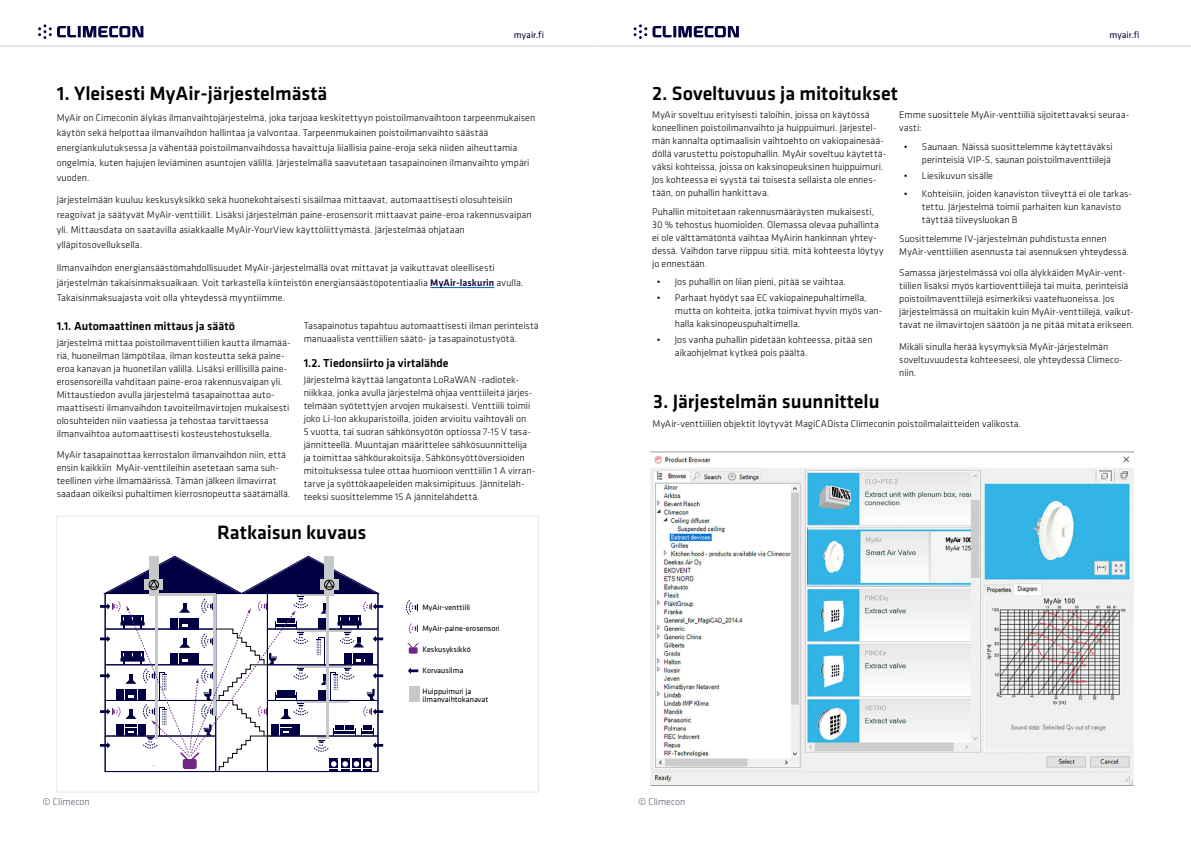
<style>
.page{position:relative;width:1191px;height:842px;background:#fff}
.page>*{position:absolute;margin:0;border:0;box-sizing:border-box;transform-origin:0 0}
.t1{font:500 20px "Klavika";color:#000}
.t2{font:500 12px "Klavika";letter-spacing:-.005em;color:#000}
.t3{font:300 10px/13px "Klavika";color:#000}
.t4{font:300 10px "Klavika";color:#525d6a}
.t5{font:9.5px "Klavika";letter-spacing:.015em;color:#00003c}
.t6{font:8px/8px "Klavika";color:#000}
.s1{font-weight:500;color:#0c053f}
</style>
<div class="page">
<hr style="left:0;top:46px;width:595px;height:1px;background:#c4ced4">
<hr style="left:595px;top:46px;width:596px;height:1px;background:#c4ced4">
<hr style="left:430px;top:287px;width:64px;height:1px;background:#0563c1">
<img style="left:651px;top:452px;width:483px;height:333px">
<svg style="left:38px;top:24px;width:105px;height:15px"></svg>
<svg style="left:633px;top:24px;width:106px;height:15px"></svg>
<svg style="left:406px;top:600px;width:12px;height:15px"></svg>
<svg style="left:408px;top:623px;width:10px;height:11px"></svg>
<div style="left:409px;top:687px;width:11px;height:15px;background:#c7c8ca"></div>
<svg style="left:408px;top:668px;width:10px;height:6px"></svg>
<svg style="left:100px;top:555px;width:283px;height:217px"></svg>
<svg style="left:407px;top:642px;width:12px;height:12px"></svg>
<div style="left:57px;top:516px;width:482px;height:276px;border:1px solid #e6e7e8"></div>
<p class="t5" style="left:514px;top:29px;width:32px">myair.fi</p>
<p class="t5" style="left:1109px;top:29px;width:32px">myair.fi</p>
<h1 class="t1" style="left:57px;top:83px;width:272px">1. Yleisesti MyAir-järjestelmästä</h1>
<p class="t3" style="left:57px;top:110px;width:480px;line-height:15px">MyAir on Cimeconin älykäs ilmanvaihtojärjestelmä, joka tarjoaa keskitettyyn poistoilmanvaihtoon tarpeenmukaisen käytön sekä helpottaa ilmanvaihdon hallintaa ja valvontaa. Tarpeenmukainen poistoilmanvaihto säästää energiankulutuksessa ja vähentää poistoilmanvaihdossa havaittuja liiallisia paine-eroja sekä niiden aiheuttamia ongelmia, kuten hajujen leviäminen asuntojen välillä. Järjestelmällä saavutetaan tasapainoinen ilmanvaihto ympäri vuoden.</p>
<p class="t3" style="left:57px;top:193px;width:476px;line-height:15px">Järjestelmään kuuluu keskusyksikkö sekä huonekohtaisesti sisäilmaa mittaavat, automaattisesti olosuhteisiin reagoivat ja säätyvät MyAir-venttiilit. Lisäksi järjestelmän paine-erosensorit mittaavat paine-eroa rakennusvaipan yli. Mittausdata on saatavilla asiakkaalle MyAir-YourView käyttöliittymästä. Järjestelmää ohjataan ylläpitosovelluksella.</p>
<p class="t3" style="left:57px;top:261px;width:468px;line-height:15px">Ilmanvaihdon energiansäästömahdollisuudet MyAir-järjestelmällä ovat mittavat ja vaikuttavat oleellisesti järjestelmän takaisinmaksuaikaan. Voit tarkastella kiinteistön energiansäästöpotentiaalia <span class="s1">MyAir-laskurin</span> avulla.<br>Takaisinmaksuajasta voit olla yhteydessä myyntiimme.</p>
<p class="t2" style="left:57px;top:320px;width:180px">1.1. Automaattinen mittaus ja säätö</p>
<p class="t3" style="left:57px;top:336px;width:235px">Järjestelmä mittaa poistoilmaventtiilien kautta ilmamää&shy;riä, huoneilman lämpötilaa, ilman kosteutta sekä paine&shy;eroa kanavan ja huonetilan välillä. Lisäksi erillisillä paine&shy;erosensoreilla vahditaan paine-eroa rakennusvaipan yli.<br>Mittaustiedon avulla järjestelmä tasapainottaa auto&shy;maattisesti ilmanvaihdon tavoiteilmavirtojen mukaisesti olosuhteiden niin vaatiessa ja tehostaa tarvittaessa ilmanvaihtoa automaattisesti kosteustehostuksella.</p>
<p class="t3" style="left:57px;top:449px;width:235px">MyAir tasapainottaa kerrostalon ilmanvaihdon niin, että ensin kaikkiin MyAir-venttileihin asetetaan sama suh&shy;teellinen virhe ilmamäärissä. Tämän jälkeen ilmavirrat saadaan oikeiksi puhaltimen kierrosnopeutta säätämällä.</p>
<p class="t3" style="left:304px;top:319px;width:236px">Tasapainotus tapahtuu automaattisesti ilman perinteistä manuaalista venttiilien säätö- ja tasapainotustyötä.</p>
<p class="t2" style="left:304px;top:356px;width:146px">1.2. Tiedonsiirto ja virtalähde</p>
<p class="t3" style="left:304px;top:373px;width:233px">Järjestelmä käyttää langatonta LoRaWAN -radiotek&shy;niikkaa, jonka avulla järjestelmä ohjaa venttiileitä järjes&shy;telmään syötettyjen arvojen mukaisesti. Venttiili toimii joko Li-Ion akkuparistoilla, joiden arvioitu vaihtoväli on<br>5 vuotta, tai suoran sähkönsyötön optiossa 7-15 V tasa&shy;jännitteellä. Muuntajan määrittelee sähkösuunnittelija ja toimittaa sähköurakoitsija. Sähkönsyöttöversioiden mitoituksessa tulee ottaa huomioon venttiilin 1 A virran&shy;tarve ja syöttökaapeleiden maksimipituus. Jänniteläh&shy;teeksi suosittelemme 15 A jännitelähdettä.</p>
<h1 class="t1" style="left:217px;top:522px;width:151px">Ratkaisun kuvaus</h1>
<p class="t6" style="left:422px;top:603px;width:49px">MyAir-venttiili</p>
<p class="t6" style="left:422px;top:624px;width:79px">MyAir-paine-erosensori</p>
<p class="t6" style="left:422px;top:645px;width:50px">Keskusyksikkö</p>
<p class="t6" style="left:422px;top:666px;width:42px">Korvausilma</p>
<p class="t6" style="left:422px;top:687px;width:67px">Huippuimuri ja ilmanvaihtokanavat</p>
<h1 class="t1" style="left:652px;top:83px;width:247px">2. Soveltuvuus ja mitoitukset</h1>
<p class="t3" style="left:652px;top:108px;width:236px">MyAir soveltuu erityisesti taloihin, joissa on käytössä koneellinen poistoilmanvaihto ja huippuimuri. Järjestel&shy;män kannalta optimaalisin vaihtoehto on vakiopainesää&shy;döllä varustettu poistopuhallin. MyAir soveltuu käytettä&shy;väksi kohteissa, joissa on kaksinopeuksinen huippuimuri.<br>Jos kohteessa ei syystä tai toisesta sellaista ole ennes&shy;tään, on puhallin hankittava.</p>
<p class="t3" style="left:652px;top:205px;width:233px">Puhallin mitoitetaan rakennusmääräysten mukaisesti, 30 % tehostus huomioiden. Olemassa olevaa puhallinta ei ole välttämätöntä vaihtaa MyAirin hankinnan yhtey&shy;dessä. Vaihdon tarve riippuu sitiä, mitä kohteesta löytyy jo ennestään.</p>
<p class="t3" style="left:657px;top:276px;width:191px">• Jos puhallin on liian pieni, pitää se vaihtaa.</p>
<p class="t3" style="left:675px;top:292px;width:209px;text-indent:-18px">• Parhaat hyödyt saa EC vakiopainepuhaltimella, mutta on kohteita, jotka toimivat hyvin myös van&shy;halla kaksinopeuspuhaltimella.</p>
<p class="t3" style="left:675px;top:333px;width:199px;text-indent:-18px">• Jos vanha puhallin pidetään kohteessa, pitää sen aikaohjelmat kytkeä pois päältä.</p>
<h1 class="t1" style="left:653px;top:390px;width:228px">3. Järjestelmän suunnittelu</h1>
<p class="t3" style="left:899px;top:108px;width:231px">Emme suosittele MyAir-venttiiliä sijoitettavaksi seuraa&shy;vasti:</p>
<p class="t3" style="left:904px;top:140px;width:210px;text-align:right">• Saunaan. Näissä suosittelemme käytettäväksi perinteisiä VIP-S, saunan poistoilmaventtiilejä</p>
<p class="t3" style="left:904px;top:169px;width:91px">• Liesikuvun sisälle</p>
<p class="t3" style="left:922px;top:188px;width:212px;text-indent:-18px">• Kohteisiin, joiden kanaviston tiiveyttä ei ole tarkas&shy;tettu. Järjestelmä toimii parhaiten kun kanavisto täyttää tiiveysluokan B</p>
<p class="t3" style="left:899px;top:232px;width:231px">Suosittelemme IV-järjestelmän puhdistusta ennen<br>MyAir-venttiilien asennusta tai asennuksen yhteydessä.</p>
<p class="t3" style="left:899px;top:267px;width:236px">Samassa järjestelmässä voi olla älykkäiden MyAir-vent&shy;tiilien lisäksi myös kartioventtiilejä tai muita, perinteisiä poistoilmaventtiilejä esimerkiksi vaatehuoneissa. Jos järjestelmässä on muitakin kuin MyAir-venttiilejä, vaikut&shy;tavat ne ilmavirtojen säätöön ja ne pitää mitata erikseen.</p>
<p class="t3" style="left:899px;top:340px;width:225px">Mikäli sinulla herää kysymyksiä MyAir-järjestelmän soveltuvuudesta kohteeseesi, ole yhteydessä Climeco&shy;niin.</p>
<p class="t3" style="left:652px;top:417px;width:370px">MyAir-venttiilien objektit löytyvät MagiCADista Climeconin poistoilmalaitteiden valikosta.</p>
<p class="t4" style="left:43px;top:796px;width:49px">© Climecon</p>
<p class="t4" style="left:638px;top:796px;width:49px">© Climecon</p>
</div>
